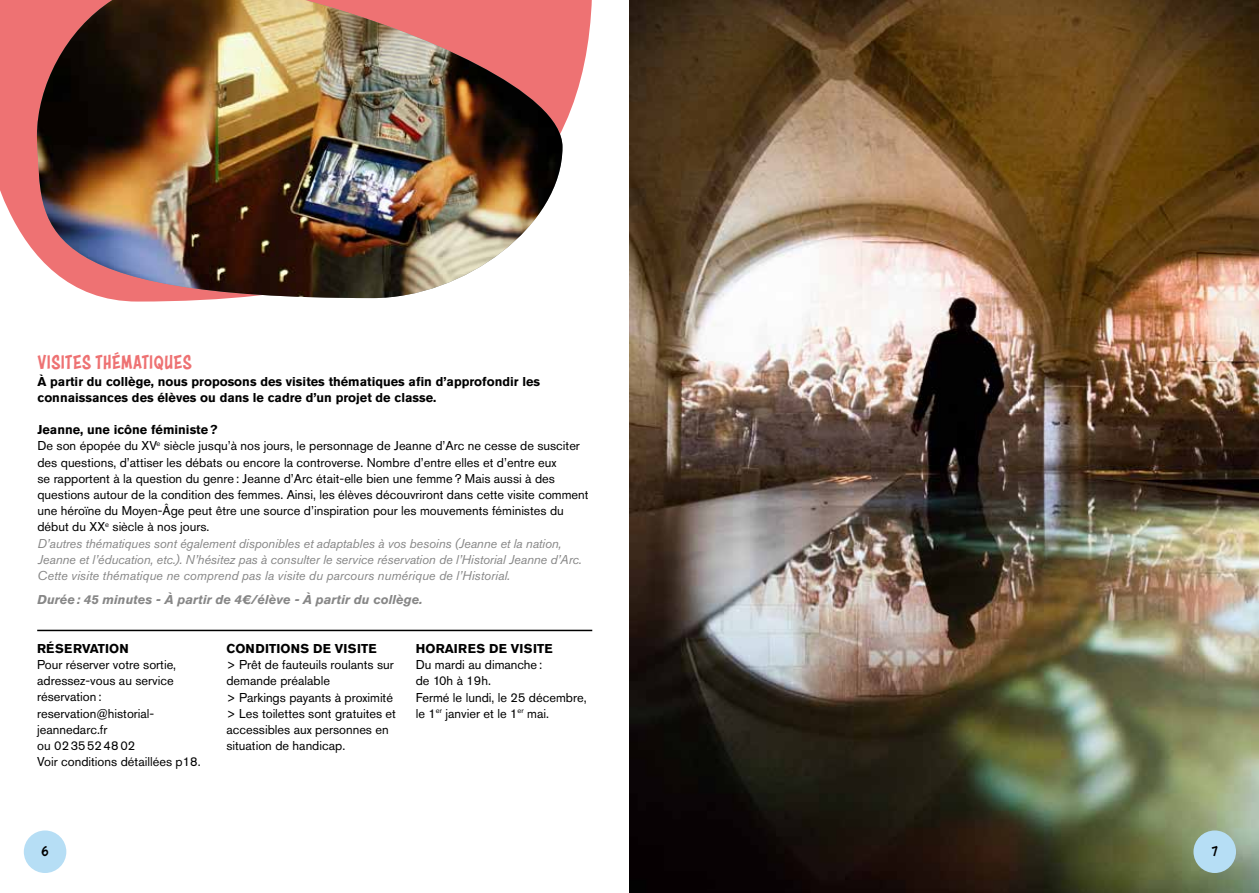
<style>
.page{position:relative;width:1259px;height:893px;background:#fff}
.page>*{position:absolute;margin:0;border:0;box-sizing:border-box;transform-origin:0 0}
.t1{font:21px "Astounder Squared BB";letter-spacing:.03em;color:#ee7273}
.t2{font:15px "Astounder Squared BB";color:#000}
.t3{font:12.75px/16.2px "Akzidenz Grotesk Std";color:#000}
.t4{font:700 12.75px/16.2px "Akzidenz Grotesk Std";color:#000}
.t5{font:italic 700 12.75px "Akzidenz Grotesk Std";color:#878787}
.t6{font:700 12.75px "Akzidenz Grotesk Std";letter-spacing:.02em;color:#000}
.s1{font-weight:700}
.s2{font-style:italic;color:#878787}
</style>
<div class="page">
<svg style="left:0;top:0;width:592px;height:302px"></svg>
<svg style="left:24px;top:0;width:13px;height:298px;fill:#ee7273"></svg>
<img style="left:37px;top:0;width:525px;height:298px">
<hr style="left:37px;top:630px;width:555px;height:1px;background:#000">
<img style="left:629px;top:0;width:630px;height:893px">
<div style="left:24px;top:830px;width:42px;height:43px;background:#b6def5;border-radius:50%"></div>
<div style="left:1193px;top:830px;width:43px;height:43px;background:#b6def5;border-radius:50%"></div>
<h1 class="t1" style="left:37px;top:351px;width:156px">VISITES THÉMATIQUES</h1>
<p class="t4" style="left:37px;top:373px;width:504px">À partir du collège, nous proposons des visites thématiques afin d’approfondir les connaissances des élèves ou dans le cadre d’un projet de classe.</p>
<p class="t3" style="left:37px;top:421px;width:552px"><span class="s1">Jeanne, une icône féministe?<br></span>De son épopée du XV<sup>e</sup> siècle jusqu’à nos jours, le personnage de Jeanne d’Arc ne cesse de susciter des questions, d’attiser les débats ou encore la controverse. Nombre d’entre elles et d’entre eux<br>se rapportent à la question du genre: Jeanne d’Arc était-elle bien une femme? Mais aussi à des questions autour de la condition des femmes. Ainsi, les élèves découvriront dans cette visite comment une héroïne du Moyen-Âge peut être une source d’inspiration pour les mouvements féministes du début du XX<sup>e</sup> siècle à nos jours.<br><span class="s2">D’autres thématiques sont également disponibles et adaptables à vos besoins (Jeanne et la nation, Jeanne et l’éducation, etc.). N’hésitez pas à consulter le service réservation de l’Historial Jeanne d’Arc.<br>Cette visite thématique ne comprend pas la visite du parcours numérique de l’Historial.</span></p>
<p class="t5" style="left:37px;top:592px;width:387px">Durée: 45 minutes - À partir de 4€/élève - À partir du collège.</p>
<p class="t4" style="left:37px;top:640px;width:93px">RÉSERVATION</p>
<p class="t3" style="left:37px;top:656px;width:165px">Pour réserver votre sortie, adressez-vous au service réservation: reservation@historial&shy;jeannedarc.fr<br>ou 0235524802<br>Voir conditions détaillées p18.</p>
<p class="t4" style="left:226px;top:640px;width:152px">CONDITIONS DE VISITE</p>
<p class="t3" style="left:226px;top:656px;width:171px">&gt; Prêt de fauteuils roulants sur demande préalable<br>&gt; Parkings payants à proximité &gt; Les toilettes sont gratuites et accessibles aux personnes en situation de handicap.</p>
<p class="t6" style="left:416px;top:641px;width:138px">HORAIRES DE VISITE</p>
<p class="t3" style="left:416px;top:656px;width:172px">Du mardi au dimanche:<br>de 10h à 19h.<br>Fermé le lundi, le 25 décembre, le 1<sup>er</sup> janvier et le 1<sup>er</sup> mai.</p>
<p class="t2" style="left:42px;top:842px;width:9px">6</p>
<p class="t2" style="left:1211px;top:842px;width:7px">7</p>
</div>
